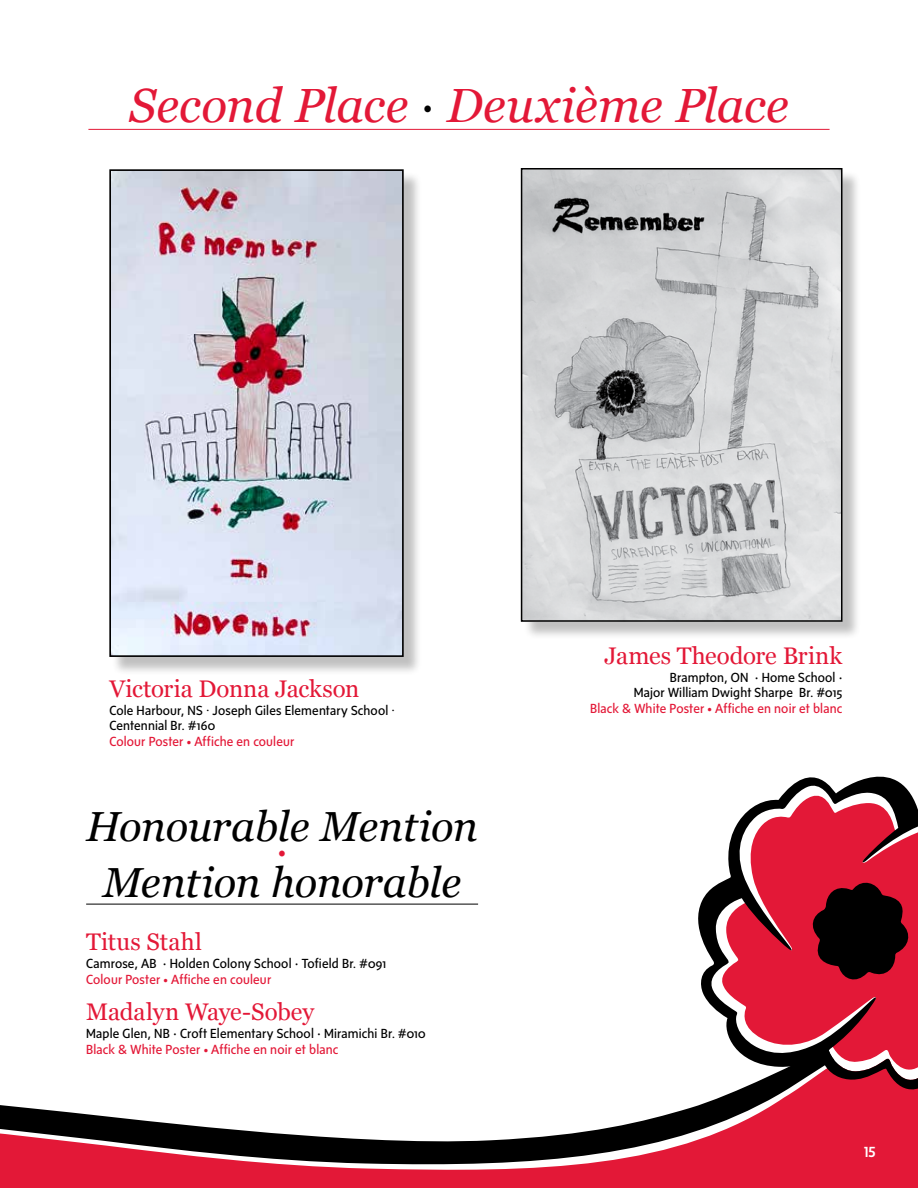
<style>
.page{position:relative;width:918px;height:1188px;background:#fff}
.page>*{position:absolute;margin:0;border:0;box-sizing:border-box;transform-origin:0 0}
.t1{font:italic 48px "Georgia";color:#e31837}
.t2{font:italic 42px "Georgia";letter-spacing:-.005em;color:#000}
.t3{font:42px "Georgia";color:#e31837}
.t4{font:24px "Georgia";letter-spacing:-.005em;color:#e31837}
.t5{font:500 15px "Sense";color:#fff}
.t6{font:13.5px/15px "Sense";letter-spacing:.01em;color:#000}
.t7{font:13.5px "Sense";letter-spacing:.01em;color:#e31837}
.s1{color:#000}
.s2{font-family:"Georgia"}
.s3{color:#e31837}
</style>
<div class="page">
<div style="left:0;top:1099px;width:918px;height:89px;background:#e31837"></div>
<div style="left:0;top:1168px;width:851px;height:5px;background:#e31837"></div>
<svg style="left:0;top:1099px;width:854px;height:69px"></svg>
<svg style="left:698px;top:776px;width:220px;height:323px;fill:#e31837"></svg>
<svg style="left:808px;top:878px;width:105px;height:106px;background:#5b0916"></svg>
<hr style="left:88px;top:129px;width:742px;height:1px;background:#e31837">
<div style="left:112px;top:172px;width:310px;height:503px;background:#000;opacity:.25"></div>
<img style="left:112px;top:172px;width:289px;height:482px">
<div style="left:109px;top:169px;width:295px;height:488px;border:2px solid #000"></div>
<div style="left:523px;top:170px;width:338px;height:471px;background:#000;opacity:.25"></div>
<img style="left:524px;top:171px;width:316px;height:448px">
<div style="left:521px;top:168px;width:322px;height:454px;border:2px solid #000"></div>
<svg style="left:86px;top:903px;width:393px;height:2px"></svg>
<hr style="left:86px;top:904px;width:392px;height:1px;background:#000">
<h1 class="t1" style="left:129px;top:75px;width:661px">Second Place <span class="s1">·</span> Deuxième Place</h1>
<h3 class="t4" style="left:109px;top:674px;width:252px">Victoria Donna Jackson</h3>
<p class="t6" style="left:109px;top:702px;width:287px">Cole Harbour, NS · Joseph Giles Elementary School ·<br>Centennial Br. #160</p>
<p class="t7" style="left:109px;top:734px;width:187px">Colour Poster • Affiche en couleur</p>
<h2 class="t2" style="left:86px;top:800px;width:393px">Honourable Mention</h2>
<h2 class="t3" style="left:276px;top:825px;width:13px">·</h2>
<h2 class="t2" style="left:103px;top:856px;width:360px">Mention honorable</h2>
<h3 class="t4" style="left:86px;top:927px;width:117px">Titus Stahl</h3>
<p class="t6" style="left:86px;top:955px;width:302px;line-height:16.5px">Camrose, AB <span class="s2">·</span> Holden Colony School <span class="s2">·</span> Tofield Br. #091<br><span class="s3">Colour Poster • Affiche en couleur</span></p>
<h3 class="t4" style="left:86px;top:997px;width:230px">Madalyn Waye-Sobey</h3>
<p class="t6" style="left:86px;top:1025px;width:341px;line-height:16.5px">Maple Glen, NB <span class="s2">·</span> Croft Elementary School <span class="s2">·</span> Miramichi Br. #010<br><span class="s3">Black &amp; White Poster • Affiche en noir et blanc</span></p>
<h3 class="t4" style="left:604px;top:641px;width:240px">James Theodore Brink</h3>
<p class="t6" style="left:634px;top:669px;width:210px;text-align:right">Brampton, ON <span class="s2">·</span> Home School <span class="s2">·<br></span>Major William Dwight Sharpe Br. #015</p>
<p class="t7" style="left:590px;top:701px;width:254px">Black &amp; White Poster • Affiche en noir et blanc</p>
<p class="t5" style="left:864px;top:1143px;width:13px">15</p>
</div>
